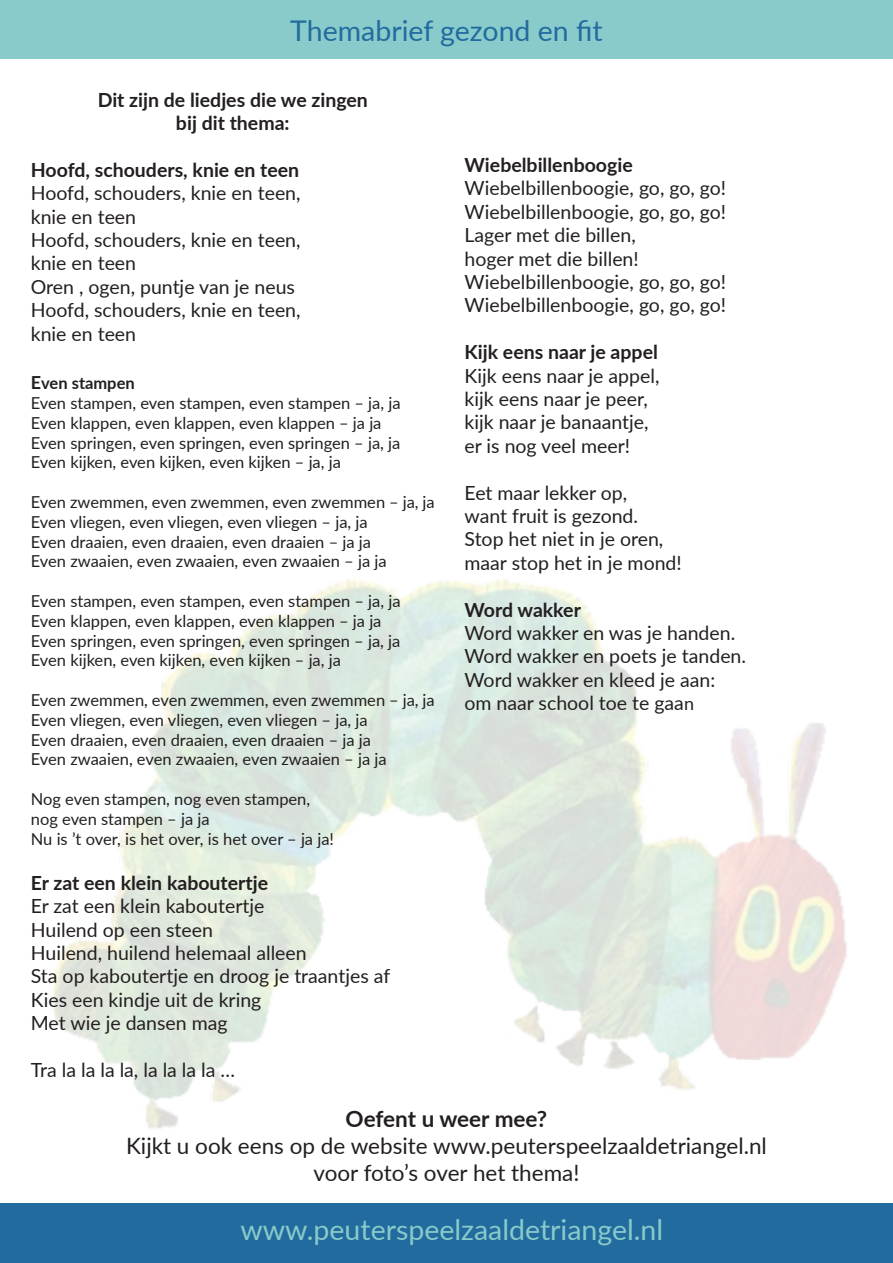
<style>
.page{position:relative;width:893px;height:1263px;background:#fff}
.page>*{position:absolute;margin:0;border:0;box-sizing:border-box;transform-origin:0 0}
.t1{font:28.5px "Lato";color:#89cacb}
.t2{font:28.5px "Lato";color:#226b9e}
.t3{font:22.5px "Lato";color:#231f20}
.t4{font:700 22.5px "Lato";letter-spacing:-.005em;color:#231f20}
.t5{font:19.5px "Lato";color:#231f20}
.t6{font:700 19.5px "Lato";color:#231f20}
.t7{font:16.5px "Lato";color:#231f20}
.t8{font:700 16.5px "Lato";color:#231f20}
.s1{font-size:18px}
</style>
<div class="page">
<img style="left:53px;top:579px;width:794px;height:550px">
<div style="left:0;top:0;width:893px;height:58px;background:#89cacb"></div>
<div style="left:0;top:1203px;width:893px;height:60px;background:#226b9e"></div>
<p class="t2" style="left:290px;top:10px;width:314px">Themabrief gezond en fit</p>
<p class="t6" style="left:98px;top:85px;width:272px">Dit zijn de liedjes die we zingen</p>
<p class="t6" style="left:176px;top:109px;width:115px">bij dit thema:</p>
<p class="t6" style="left:31px;top:155px;width:270px">Hoofd, schouders, knie en teen</p>
<p class="t5" style="left:31px;top:179px;width:271px">Hoofd, schouders, knie en teen,</p>
<p class="t5" style="left:31px;top:203px;width:107px">knie en teen</p>
<p class="t5" style="left:31px;top:226px;width:271px">Hoofd, schouders, knie en teen,</p>
<p class="t5" style="left:31px;top:249px;width:107px">knie en teen</p>
<p class="t5" style="left:31px;top:273px;width:266px">Oren , ogen, puntje van je neus</p>
<p class="t5" style="left:31px;top:296px;width:271px">Hoofd, schouders, knie en teen,</p>
<p class="t5" style="left:31px;top:320px;width:107px">knie en teen</p>
<p class="t8" style="left:31px;top:371px;width:105px"><span class="s1">E</span>ven stampen</p>
<p class="t7" style="left:31px;top:391px;width:371px">Even stampen, even stampen, even stampen – ja, ja</p>
<p class="t7" style="left:31px;top:411px;width:352px">Even klappen, even klappen, even klappen – ja ja</p>
<p class="t7" style="left:31px;top:431px;width:371px">Even springen, even springen, even springen – ja, ja</p>
<p class="t7" style="left:31px;top:451px;width:312px">Even kijken, even kijken, even kijken – ja, ja</p>
<p class="t7" style="left:31px;top:490px;width:405px">Even zwemmen, even zwemmen, even zwemmen – ja, ja</p>
<p class="t7" style="left:31px;top:510px;width:338px">Even vliegen, even vliegen, even vliegen – ja, ja</p>
<p class="t7" style="left:31px;top:530px;width:342px">Even draaien, even draaien, even draaien – ja ja</p>
<p class="t7" style="left:31px;top:550px;width:357px">Even zwaaien, even zwaaien, even zwaaien – ja ja</p>
<p class="t7" style="left:31px;top:589px;width:371px">Even stampen, even stampen, even stampen – ja, ja</p>
<p class="t7" style="left:31px;top:609px;width:352px">Even klappen, even klappen, even klappen – ja ja</p>
<p class="t7" style="left:31px;top:629px;width:371px">Even springen, even springen, even springen – ja, ja</p>
<p class="t7" style="left:31px;top:649px;width:312px">Even kijken, even kijken, even kijken – ja, ja</p>
<p class="t7" style="left:31px;top:688px;width:405px">Even zwemmen, even zwemmen, even zwemmen – ja, ja</p>
<p class="t7" style="left:31px;top:708px;width:338px">Even vliegen, even vliegen, even vliegen – ja, ja</p>
<p class="t7" style="left:31px;top:728px;width:342px">Even draaien, even draaien, even draaien – ja ja</p>
<p class="t7" style="left:31px;top:748px;width:357px">Even zwaaien, even zwaaien, even zwaaien – ja ja</p>
<p class="t7" style="left:31px;top:787px;width:281px">Nog even stampen, nog even stampen,</p>
<p class="t7" style="left:31px;top:807px;width:180px">nog even stampen – ja ja</p>
<p class="t7" style="left:31px;top:827px;width:305px">Nu is ’t over, is het over, is het over – ja ja!</p>
<p class="t6" style="left:31px;top:868px;width:239px">Er zat een klein kaboutertje</p>
<p class="t5" style="left:31px;top:892px;width:235px">Er zat een klein kaboutertje</p>
<p class="t5" style="left:31px;top:915px;width:184px">Huilend op een steen</p>
<p class="t5" style="left:31px;top:939px;width:277px">Huilend, huilend helemaal alleen</p>
<p class="t5" style="left:31px;top:962px;width:361px">Sta op kaboutertje en droog je traantjes af</p>
<p class="t5" style="left:31px;top:986px;width:232px">Kies een kindje uit de kring</p>
<p class="t5" style="left:31px;top:1009px;width:198px">Met wie je dansen mag</p>
<p class="t5" style="left:31px;top:1056px;width:206px">Tra la la la la, la la la la …</p>
<p class="t6" style="left:465px;top:151px;width:170px">Wiebelbillenboogie</p>
<p class="t5" style="left:465px;top:174px;width:263px">Wiebelbillenboogie, go, go, go!</p>
<p class="t5" style="left:465px;top:198px;width:263px">Wiebelbillenboogie, go, go, go!</p>
<p class="t5" style="left:465px;top:221px;width:173px">Lager met die billen,</p>
<p class="t5" style="left:465px;top:245px;width:176px">hoger met die billen!</p>
<p class="t5" style="left:465px;top:268px;width:263px">Wiebelbillenboogie, go, go, go!</p>
<p class="t5" style="left:465px;top:291px;width:263px">Wiebelbillenboogie, go, go, go!</p>
<p class="t6" style="left:465px;top:338px;width:195px">Kijk eens naar je appel</p>
<p class="t5" style="left:465px;top:362px;width:196px">Kijk eens naar je appel,</p>
<p class="t5" style="left:465px;top:385px;width:185px">kijk eens naar je peer,</p>
<p class="t5" style="left:465px;top:408px;width:186px">kijk naar je banaantje,</p>
<p class="t5" style="left:465px;top:432px;width:167px">er is nog veel meer!</p>
<p class="t5" style="left:465px;top:479px;width:164px">Eet maar lekker op,</p>
<p class="t5" style="left:465px;top:502px;width:175px">want fruit is gezond.</p>
<p class="t5" style="left:465px;top:525px;width:200px">Stop het niet in je oren,</p>
<p class="t5" style="left:465px;top:549px;width:219px">maar stop het in je mond!</p>
<p class="t6" style="left:465px;top:595px;width:118px">Word wakker</p>
<p class="t5" style="left:465px;top:619px;width:272px">Word wakker en was je handen.</p>
<p class="t5" style="left:465px;top:642px;width:283px">Word wakker en poets je tanden.</p>
<p class="t5" style="left:465px;top:666px;width:252px">Word wakker en kleed je aan:</p>
<p class="t5" style="left:465px;top:689px;width:231px">om naar school toe te gaa<span class="s1">n</span></p>
<p class="t4" style="left:346px;top:1102px;width:203px">Oefent u weer mee?</p>
<p class="t3" style="left:126px;top:1130px;width:642px">Kijkt u ook eens op de website www.peuterspeelzaaldetriangel.nl</p>
<p class="t3" style="left:313px;top:1157px;width:267px">voor foto’s over het thema!</p>
<p class="t1" style="left:240px;top:1209px;width:424px">www.peuterspeelzaaldetriangel.nl</p>
</div>
